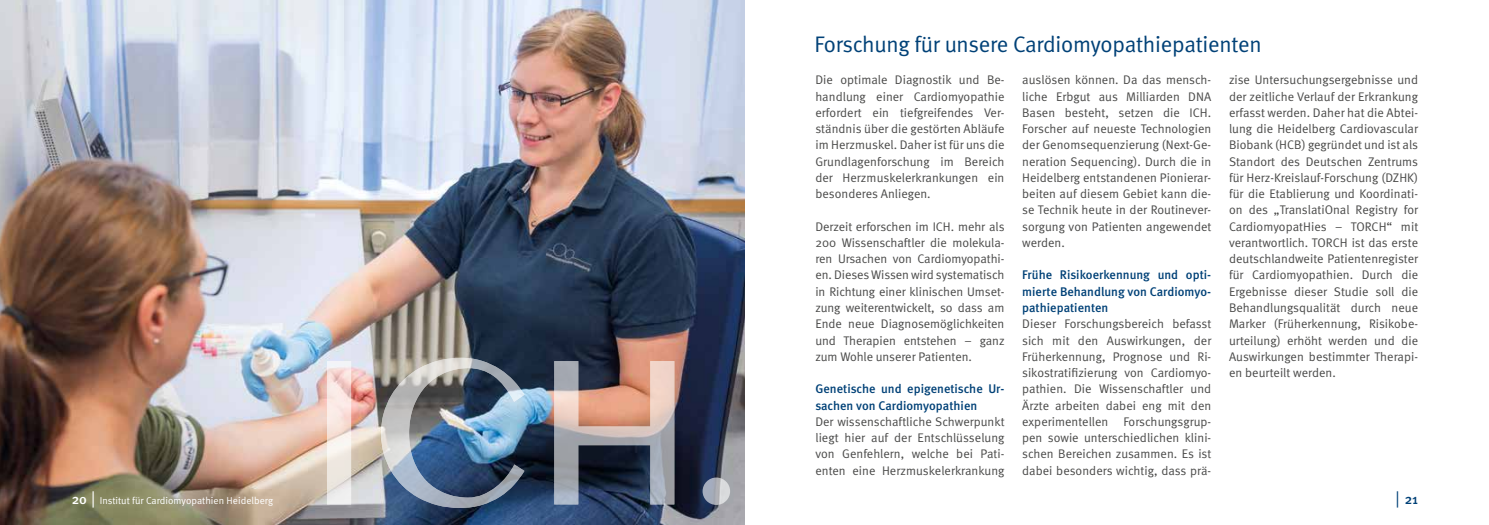
<style>
.page{position:relative;width:1489px;height:525px;background:#fff}
.page>*{position:absolute;margin:0;border:0;box-sizing:border-box;transform-origin:0 0}
.t1{font:22.5px "Meta Normal";letter-spacing:-.01em;color:#004177}
.t2{font:500 13.75px "Meta";color:#004177}
.t3{font:12.5px/16.2px "Meta Normal";letter-spacing:.005em;color:#4a4a49;text-align:justify}
.t4{font:500 12.5px/16.2px "Meta";letter-spacing:.005em;color:#004177}
.t5{font:10px "Meta Normal";letter-spacing:.005em;color:#fff}
.s1{font-family:"Meta";font-weight:500;font-size:13.75px}
.s2{font-family:"Helvetica Neue";font-size:16.25px}
.s3{font-family:"Helvetica Neue";font-weight:400;font-size:16.25px}
</style>
<div class="page">
<img style="left:0;top:0;width:744px;height:524px">
<img style="left:327px;top:357px;width:347px;height:150px">
<svg style="left:702px;top:477px;width:28px;height:27px"></svg>
<p class="t5" style="left:72px;top:495px;width:203px"><span class="s1">20</span> <span class="s2">|</span> Institut für Cardiomyopathien Heidelberg</p>
<h1 class="t1" style="left:814px;top:31px;width:449px">Forschung für unsere Cardiomyopathiepatienten</h1>
<p class="t3" style="left:815px;top:72px;width:190px">Die optimale Diagnostik und Be&shy;handlung einer Cardiomyopathie erfordert ein tiefgreifendes Ver&shy;ständnis über die gestörten Abläufe im Herzmuskel. Daher ist für uns die Grundlagenforschung im Bereich der Herzmuskelerkrankungen ein besonderes Anliegen.</p>
<p class="t3" style="left:815px;top:218px;width:191px">Derzeit erforschen im ICH. mehr als 200 Wissenschaftler die molekula&shy;ren Ursachen von Cardiomyopathi&shy;en. Dieses Wissen wird systematisch in Richtung einer klinischen Umset&shy;zung weiterentwickelt, so dass am Ende neue Diagnosemöglichkeiten und Therapien entstehen – ganz zum Wohle unserer Patienten.</p>
<p class="t4" style="left:815px;top:380px;width:190px">Genetische und epigenetische Ur&shy;sachen von Cardiomyopathien</p>
<p class="t3" style="left:815px;top:413px;width:191px">Der wissenschaftliche Schwerpunkt liegt hier auf der Entschlüsselung von Genfehlern, welche bei Pati&shy;enten eine Herzmuskelerkrankung</p>
<p class="t3" style="left:1022px;top:72px;width:191px">auslösen können. Da das mensch&shy;liche Erbgut aus Milliarden DNA Basen besteht, setzen die ICH.<br>Forscher auf neueste Technologien der Genomsequenzierung (Next-Ge&shy;neration Sequencing). Durch die in Heidelberg entstandenen Pionierar&shy;beiten auf diesem Gebiet kann die&shy;se Technik heute in der Routinever&shy;sorgung von Patienten angewendet werden.</p>
<p class="t4" style="left:1022px;top:267px;width:190px;text-align:justify">Frühe Risikoerkennung und opti&shy;mierte Behandlung von Cardiomyo&shy;pathiepatienten</p>
<p class="t3" style="left:1022px;top:315px;width:191px">Dieser Forschungsbereich befasst sich mit den Auswirkungen, der Früherkennung, Prognose und Ri&shy;sikostratifizierung von Cardiomyo&shy;pathien. Die Wissenschaftler und Ärzte arbeiten dabei eng mit den experimentellen Forschungsgrup&shy;pen sowie unterschiedlichen klini&shy;schen Bereichen zusammen. Es ist dabei besonders wichtig, dass prä-</p>
<p class="t3" style="left:1228px;top:72px;width:191px">zise Untersuchungsergebnisse und der zeitliche Verlauf der Erkrankung erfasst werden. Daher hat die Abtei&shy;lung die Heidelberg Cardiovascular Biobank (HCB) gegründet und ist als Standort des Deutschen Zentrums für Herz-Kreislauf-Forschung (DZHK) für die Etablierung und Koordinati&shy;on des „TranslatiOnal Registry for CardiomyopatHies – TORCH“ mit verantwortlich. TORCH ist das erste deutschlandweite Patientenregister für Cardiomyopathien. Durch die Ergebnisse dieser Studie soll die Behandlungsqualität durch neue Marker (Früherkennung, Risikobe&shy;urteilung) erhöht werden und die Auswirkungen bestimmter Therapi&shy;en beurteilt werden.</p>
<p class="t2" style="left:1395px;top:491px;width:24px"><span class="s3">|</span> 21</p>
</div>
